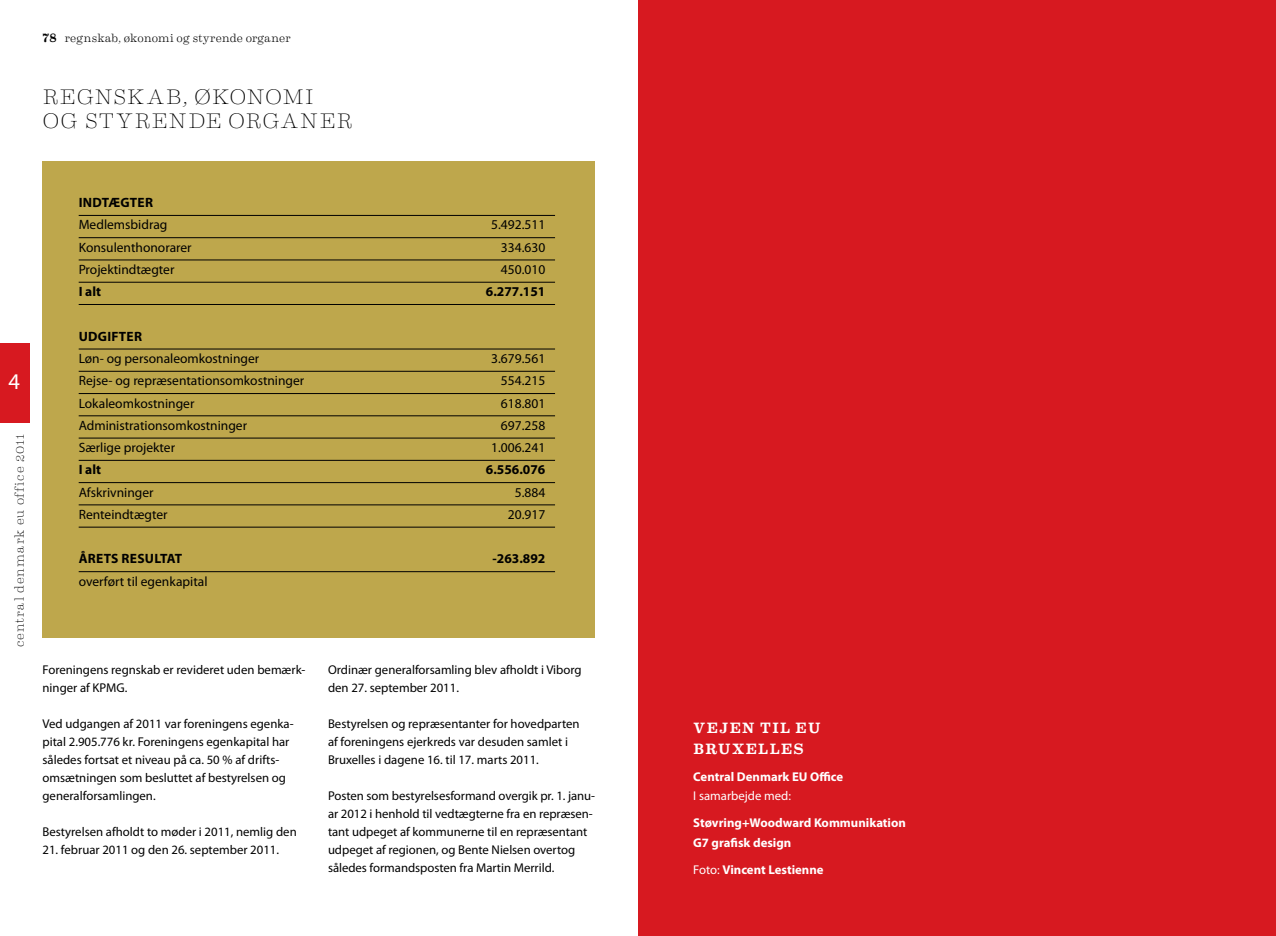
<style>
.page{position:relative;width:1276px;height:936px;background:#fff}
.page>*{position:absolute;margin:0;border:0;box-sizing:border-box;transform-origin:0 0}
.t1{font:22.5px "Myriad Pro";color:#fff}
.t2{font:100 21px/24px "Eames Century Modern";letter-spacing:.075em;color:#000}
.t3{font:500 15px/21px "Eames Century Modern";letter-spacing:.095em;color:#fff}
.t4{font:13.5px "Myriad Pro";color:#000}
.t5{font:700 13.5px "Myriad Pro";color:#000}
.t6{font:100 13.5px "Eames Century Modern";letter-spacing:.055em;color:#000}
.t7{font:12.75px/18px "Myriad Pro";color:#000}
.t8{font:700 12.75px/19.5px "Myriad Pro";color:#fff}
.t9{font:12.75px "Myriad Pro";color:#fff}
.t10{font:300 12px "Eames Century Modern";letter-spacing:.01em;color:#000}
.s1{font-weight:500}
.s2{font-weight:400}
</style>
<div class="page">
<div style="left:43px;top:162px;width:552px;height:476px;background:#bea74c"></div>
<hr style="left:79px;top:215px;width:476px;height:1px;background:#000">
<hr style="left:79px;top:237px;width:476px;height:1px;background:#000">
<hr style="left:79px;top:259px;width:476px;height:1px;background:#000">
<hr style="left:79px;top:282px;width:476px;height:1px;background:#000">
<hr style="left:79px;top:304px;width:476px;height:1px;background:#000">
<hr style="left:79px;top:348px;width:476px;height:1px;background:#000">
<hr style="left:79px;top:371px;width:476px;height:1px;background:#000">
<hr style="left:79px;top:393px;width:476px;height:1px;background:#000">
<hr style="left:79px;top:415px;width:476px;height:1px;background:#000">
<hr style="left:79px;top:437px;width:476px;height:1px;background:#000">
<hr style="left:79px;top:460px;width:476px;height:1px;background:#000">
<hr style="left:79px;top:482px;width:476px;height:1px;background:#000">
<hr style="left:79px;top:504px;width:476px;height:1px;background:#000">
<hr style="left:79px;top:526px;width:476px;height:1px;background:#000">
<hr style="left:79px;top:571px;width:476px;height:1px;background:#000">
<div style="left:638px;top:0;width:638px;height:935px;background:#d71920"></div>
<div style="left:0;top:343px;width:30px;height:79px;background:#d71920"></div>
<p class="t10" style="left:43px;top:29px;width:250px"><span class="s1">78</span> regnskab, økonomi og styrende organer</p>
<h2 class="t2" style="left:43px;top:83px;width:205px">REGNSKAB, ØKONOMI<br>OG STYREN</h2>
<h2 class="t2" style="left:189px;top:107px;width:130px">DE ORGANER</h2>
<h1 class="t1" style="left:9px;top:367px;width:13px">4</h1>
<p class="t6" style="left:9px;top:646px;width:214px;rotate:-90deg">CENTRAL DENMARK EU OFFICE 2011</p>
<p class="t5" style="left:79px;top:194px;width:14px">Indtægter</p>
<p class="t4" style="left:79px;top:216px;width:90px">Medlemsbidrag</p>
<p class="t4" style="left:491px;top:216px;width:56px">5.492.511</p>
<p class="t4" style="left:79px;top:239px;width:114px">Konsulenthonorarer</p>
<p class="t4" style="left:501px;top:239px;width:46px">334.630</p>
<p class="t4" style="left:79px;top:261px;width:97px">Projektindtægter</p>
<p class="t4" style="left:501px;top:261px;width:46px">450.010</p>
<p class="t5" style="left:79px;top:283px;width:24px">I alt</p>
<p class="t5" style="left:486px;top:283px;width:61px">6.277.151</p>
<p class="t5" style="left:79px;top:327px;width:49px">Udgifter</p>
<p class="t4" style="left:79px;top:350px;width:182px">Løn- og personaleomkostninger</p>
<p class="t4" style="left:491px;top:350px;width:56px">3.679.561</p>
<p class="t4" style="left:79px;top:372px;width:227px">Rejse- og repræsentationsomkostninger</p>
<p class="t4" style="left:501px;top:372px;width:46px">554.215</p>
<p class="t4" style="left:79px;top:394px;width:117px">Lokaleomkostninger</p>
<p class="t4" style="left:501px;top:394px;width:46px">618.801</p>
<p class="t4" style="left:79px;top:417px;width:170px">Administrationsomkostninger</p>
<p class="t4" style="left:501px;top:417px;width:46px">697.258</p>
<p class="t4" style="left:79px;top:439px;width:98px">Særlige projekter</p>
<p class="t4" style="left:491px;top:439px;width:56px">1.006.241</p>
<p class="t5" style="left:79px;top:461px;width:24px">I alt</p>
<p class="t5" style="left:486px;top:461px;width:61px">6.556.076</p>
<p class="t4" style="left:79px;top:483px;width:76px">Afskrivninger</p>
<p class="t4" style="left:515px;top:483px;width:32px">5.884</p>
<p class="t4" style="left:79px;top:506px;width:90px">Renteindtægter</p>
<p class="t4" style="left:508px;top:506px;width:39px">20.917</p>
<p class="t5" style="left:79px;top:550px;width:9px">Årets</p>
<p class="t5" style="left:122px;top:550px;width:9px">resultat</p>
<p class="t5" style="left:492px;top:550px;width:54px">-263.892</p>
<p class="t4" style="left:79px;top:572px;width:130px">overført til egenkapital</p>
<p class="t7" style="left:43px;top:660px;width:264px">Foreningens regnskab er revideret uden bemærk&shy;ninger af KPMG.</p>
<p class="t7" style="left:43px;top:714px;width:253px">Ved udgangen af 2011 var foreningens egenka&shy;pital 2.905.776 kr. Foreningens egenkapital har således fortsat et niveau på ca. 50 % af drifts&shy;omsætningen som besluttet af bestyrelsen og generalforsamlingen.</p>
<p class="t7" style="left:43px;top:822px;width:256px">Bestyrelsen afholdt to møder i 2011, nemlig den</p>
<p class="t7" style="left:43px;top:840px;width:238px">21. februar 2011 og den 26. september 2011.</p>
<p class="t7" style="left:328px;top:660px;width:255px">Ordinær generalforsamling blev afholdt i Viborg den 27. september 2011.</p>
<p class="t7" style="left:328px;top:714px;width:253px">Bestyrelsen og repræsentanter for hovedparten af foreningens ejerkreds var desuden samlet i<br>Bruxelles i dagene 16. til 17. marts 2011.</p>
<p class="t7" style="left:328px;top:786px;width:269px">Posten som bestyrelsesformand overgik pr. 1. janu&shy;ar 2012 i henhold til vedtægterne fra en repræsen&shy;tant udpeget af kommunerne til en repræsentant udpeget af regionen, og Bente N ielsen overtog således formandsposten fra Martin Merrild.</p>
<p class="t3" style="left:693px;top:716px;width:115px">VEJEN TIL EU<br>BRUXELLES</p>
<p class="t8" style="left:693px;top:766px;width:151px">Central Denmark EU Office</p>
<p class="t9" style="left:693px;top:788px;width:99px">I samarbejde med:</p>
<p class="t8" style="left:693px;top:812px;width:214px">Støvring+Woodward Kommunikation<br>G7 grafisk design</p>
<p class="t8" style="left:693px;top:859px;width:132px"><span class="s2">Foto:</span> Vincent Lestienne</p>
</div>
